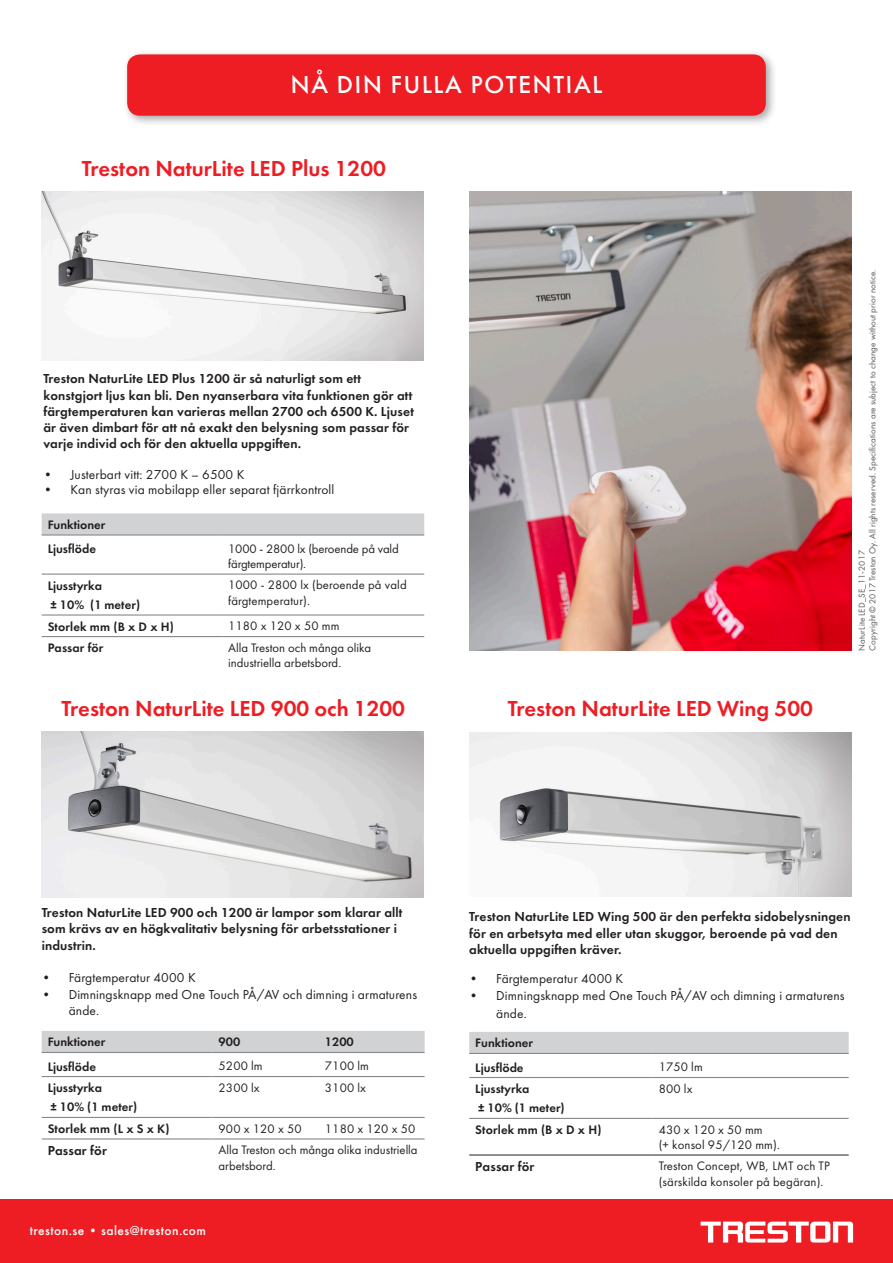
<style>
.page{position:relative;width:893px;height:1263px;background:#fff}
.page>*{position:absolute;margin:0;border:0;box-sizing:border-box;transform-origin:0 0}
.t1{font:500 25.5px "Futura";color:#fff}
.t2{font:22.5px "Futura Demi";color:#ee1d23}
.leipis{font:13.5px/16.2px "Futura Demi";letter-spacing:.01em;color:#231f20}
.t3{font:13.5px/16.5px "Futura";letter-spacing:.01em;color:#231f20}
.t4{font:500 13.5px "Futura";letter-spacing:.03em;color:#fff}
.leipis-2{font:12.75px/15.3px "Futura";letter-spacing:.01em;color:#231f20}
.leipis-3{font:12.75px "Futura Demi";color:#231f20}
.leipis-4{font:12.75px/15.3px "Futura";letter-spacing:-.01em;color:#231f20}
._1Taulukkoleipis{font:9px/10.8px "Futura";letter-spacing:.01em;color:#57585a}
</style>
<div class="page">
<div style="left:0;top:1200px;width:893px;height:63px;background:#ee1d23"></div>
<svg style="left:701px;top:1221px;width:152px;height:21px"></svg>
<div style="left:122px;top:49px;width:655px;height:78px;background:#231f20;opacity:.39"></div>
<div style="left:127px;top:54px;width:639px;height:62px;background:#ee1d23;border-radius:13px"></div>
<img style="left:470px;top:191px;width:382px;height:460px">
<img style="left:42px;top:732px;width:381px;height:165px">
<img style="left:469px;top:733px;width:382px;height:163px">
<img style="left:42px;top:191px;width:382px;height:169px">
<div style="left:42px;top:1031px;width:383px;height:21px;background:#d1d2d4"></div>
<hr style="left:42px;top:1138px;width:171px;height:1px;background:#87898c">
<hr style="left:213px;top:1138px;width:106px;height:1px;background:#87898c">
<hr style="left:319px;top:1138px;width:106px;height:1px;background:#87898c">
<hr style="left:42px;top:1117px;width:171px;height:1px;background:#87898c">
<hr style="left:213px;top:1117px;width:106px;height:1px;background:#87898c">
<hr style="left:319px;top:1117px;width:106px;height:1px;background:#87898c">
<hr style="left:42px;top:1052px;width:171px;height:1px;background:#87898c">
<hr style="left:213px;top:1052px;width:106px;height:1px;background:#87898c">
<hr style="left:319px;top:1052px;width:106px;height:1px;background:#87898c">
<hr style="left:42px;top:1076px;width:171px;height:1px;background:#87898c">
<hr style="left:213px;top:1076px;width:106px;height:1px;background:#87898c">
<hr style="left:319px;top:1076px;width:106px;height:1px;background:#87898c">
<div style="left:42px;top:513px;width:382px;height:21px;background:#d1d2d4"></div>
<hr style="left:42px;top:636px;width:180px;height:1px;background:#87898c">
<hr style="left:222px;top:636px;width:202px;height:1px;background:#87898c">
<hr style="left:42px;top:614px;width:180px;height:2px;background:#87898c">
<hr style="left:222px;top:614px;width:202px;height:2px;background:#87898c">
<hr style="left:42px;top:573px;width:180px;height:2px;background:#87898c">
<hr style="left:222px;top:573px;width:202px;height:2px;background:#87898c">
<hr style="left:42px;top:534px;width:180px;height:2px;background:#87898c">
<hr style="left:222px;top:534px;width:202px;height:2px;background:#87898c">
<div style="left:469px;top:1032px;width:380px;height:21px;background:#d1d2d4"></div>
<hr style="left:469px;top:1077px;width:184px;height:1px;background:#87898c">
<hr style="left:653px;top:1077px;width:196px;height:1px;background:#87898c">
<hr style="left:469px;top:1053px;width:184px;height:1px;background:#87898c">
<hr style="left:653px;top:1053px;width:196px;height:1px;background:#87898c">
<hr style="left:469px;top:1118px;width:184px;height:1px;background:#87898c">
<hr style="left:653px;top:1118px;width:196px;height:1px;background:#87898c">
<hr style="left:469px;top:1154px;width:184px;height:1px;background:#231f20">
<hr style="left:653px;top:1154px;width:196px;height:1px;background:#231f20">
<p class="t1" style="left:291px;top:69px;width:314px">NÅ DIN FULLA POTENTIAL</p>
<p class="t2" style="left:82px;top:155px;width:306px">Treston NaturLite LED Plus 1200</p>
<p class="leipis" style="left:43px;top:371px;width:372px">Treston NaturLite LED Plus 1200 är så naturligt som ett konstgjort ljus kan bli. Den nyanserbara vita funktionen gör att färgtemperaturen kan varieras mellan 2700 och 6500 K. Ljuset är även dimbart för att nå exakt den belysning som passar för varje individ och för den aktuella uppgiften.</p>
<p class="t3" style="left:43px;top:466px;width:203px">• Justerbart vitt: 2700 K – 6500 K</p>
<p class="t3" style="left:43px;top:481px;width:292px">• Kan styras via mobilapp eller separat fjärrkontroll</p>
<p class="leipis-3" style="left:48px;top:517px;width:59px">Funktioner</p>
<p class="leipis-3" style="left:48px;top:541px;width:50px">Ljusflöde</p>
<p class="leipis-4" style="left:228px;top:541px;width:172px">1000 - 2800 lx (beroende på vald färgtemperatur).</p>
<p class="leipis-3" style="left:48px;top:577px;width:56px">Ljusstyrka</p>
<p class="leipis-3" style="left:51px;top:597px;width:91px">± 10% (1 meter)</p>
<p class="leipis-2" style="left:228px;top:577px;width:180px">1000 - 2800 lx (beroende på vald färgtemperatur).</p>
<p class="leipis-3" style="left:48px;top:618px;width:128px">Storlek mm (B x D x H)</p>
<p class="leipis-2" style="left:228px;top:618px;width:113px">1180 x 120 x 50 mm</p>
<p class="leipis-3" style="left:48px;top:640px;width:57px">Passar för</p>
<p class="leipis-2" style="left:228px;top:640px;width:145px">Alla Treston och många olika industriella arbetsbord.</p>
<p class="t2" style="left:62px;top:695px;width:345px">Treston NaturLite LED 900 och 1200</p>
<p class="t2" style="left:508px;top:695px;width:306px">Treston NaturLite LED Wing 500</p>
<p class="_1Taulukkoleipis" style="left:856px;top:651px;width:382px;rotate:-90deg">NaturLite LED_SE_11-2017<br>Copyright © 2017 Treston Oy. All rights reserved. Specifications are subject to change without prior notice.</p>
<p class="leipis" style="left:42px;top:905px;width:362px">Treston NaturLite LED 900 och 1200 är lampor som klarar allt som krävs av en högkvalitativ belysning för arbetsstationer i industrin.</p>
<p class="t3" style="left:42px;top:969px;width:155px">• Färgtemperatur 4000 K</p>
<p class="t3" style="left:69px;top:986px;width:350px;text-indent:-27px">• Dimningsknapp med One Touch PÅ/AV och dimning i armaturens ände.</p>
<p class="leipis-3" style="left:48px;top:1034px;width:59px">Funktioner</p>
<p class="leipis-3" style="left:219px;top:1034px;width:23px">900</p>
<p class="leipis-3" style="left:325px;top:1034px;width:30px">1200</p>
<p class="leipis-3" style="left:48px;top:1058px;width:50px">Ljusflöde</p>
<p class="leipis-2" style="left:219px;top:1058px;width:46px">5200 lm</p>
<p class="leipis-2" style="left:325px;top:1058px;width:46px">7100 lm</p>
<p class="leipis-3" style="left:48px;top:1080px;width:56px">Ljusstyrka</p>
<p class="leipis-3" style="left:51px;top:1099px;width:88px">± 10% (1 meter)</p>
<p class="leipis-2" style="left:219px;top:1080px;width:43px">2300 lx</p>
<p class="leipis-2" style="left:325px;top:1080px;width:43px">3100 lx</p>
<p class="leipis-3" style="left:48px;top:1121px;width:123px">Storlek mm (L x S x K)</p>
<p class="leipis-2" style="left:219px;top:1121px;width:85px">900 x 120 x 50</p>
<p class="leipis-2" style="left:325px;top:1121px;width:92px">1180 x 120 x 50</p>
<p class="leipis" style="left:48px;top:1142px;width:61px">Passar för</p>
<p class="leipis-2" style="left:219px;top:1142px;width:201px">Alla Treston och många olika industriella arbetsbord.</p>
<p class="t4" style="left:30px;top:1222px;width:178px">treston.se • sales@treston.com</p>
<p class="leipis" style="left:469px;top:909px;width:383px">Treston NaturLite LED Wing 500 är den perfekta sidobelysningen för en arbetsyta med eller utan skuggor, beroende på vad den aktuella uppgiften kräver.</p>
<p class="t3" style="left:469px;top:971px;width:155px">• Färgtemperatur 4000 K</p>
<p class="t3" style="left:496px;top:986px;width:350px;line-height:18px;text-indent:-27px">• Dimningsknapp med One Touch PÅ/AV och dimning i armaturens ände.</p>
<p class="leipis-3" style="left:475px;top:1035px;width:59px">Funktioner</p>
<p class="leipis-3" style="left:475px;top:1059px;width:50px">Ljusflöde</p>
<p class="leipis-2" style="left:659px;top:1059px;width:46px">1750 lm</p>
<p class="leipis-3" style="left:475px;top:1081px;width:56px">Ljusstyrka</p>
<p class="leipis-3" style="left:478px;top:1100px;width:88px">± 10% (1 meter)</p>
<p class="leipis-2" style="left:659px;top:1081px;width:35px">800 lx</p>
<p class="leipis-3" style="left:475px;top:1122px;width:128px">Storlek mm (B x D x H)</p>
<p class="leipis-2" style="left:659px;top:1122px;width:105px">430 x 120 x 50 mm</p>
<p class="leipis-2" style="left:659px;top:1137px;width:123px">(+ konsol 95/120 mm).</p>
<p class="leipis" style="left:475px;top:1158px;width:61px">Passar för</p>
<p class="leipis-2" style="left:659px;top:1158px;width:173px">Treston Concept, WB, LMT och TP (särskilda konsoler på begäran).</p>
</div>
